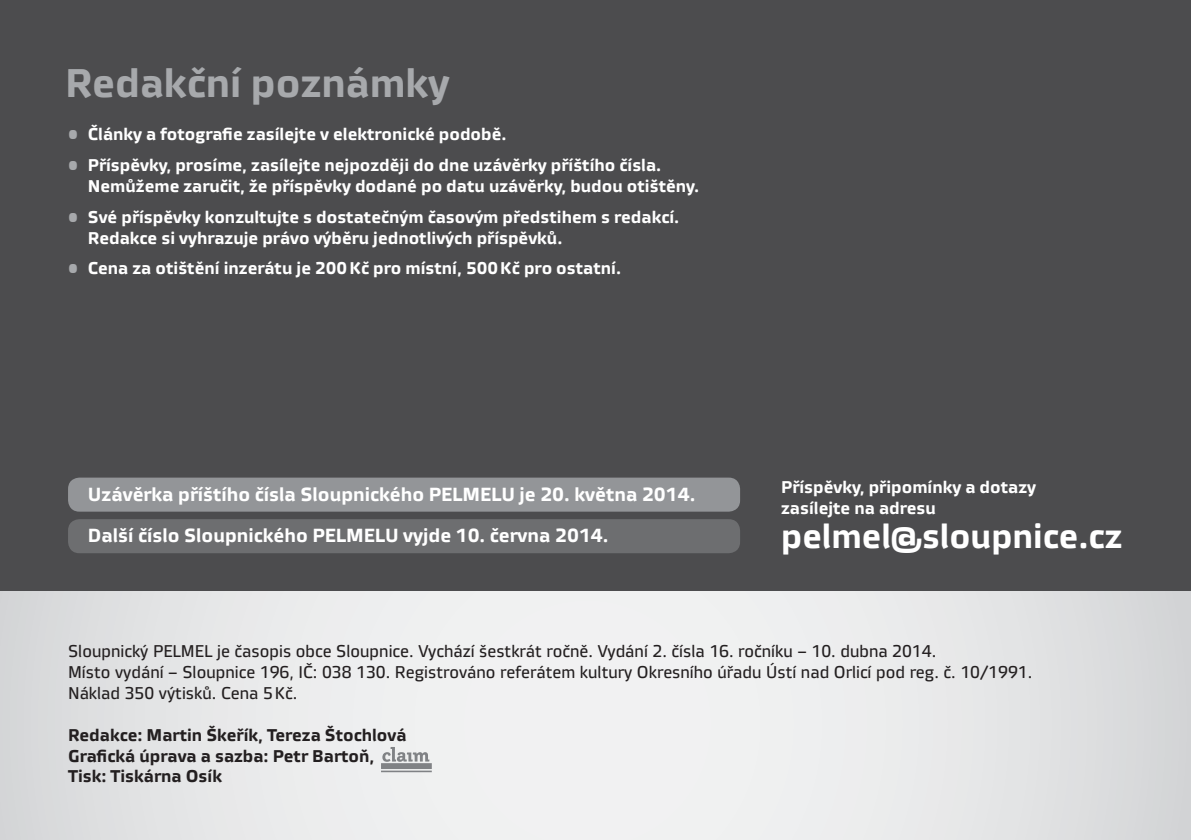
<style>
.page{position:relative;width:1191px;height:840px;background:#fff}
.page>*{position:absolute;margin:0;border:0;box-sizing:border-box;transform-origin:0 0}
.t1{font:700 40px "Vida 32 Pro";color:#a7a9ac}
.t2{font:700 34px "Vida 32 Pro";color:#fff}
.t3{font:700 19px/41.6px "Vida 32 Pro";color:#fff}
.t4{font:700 17px/20.8px "Vida 32 Pro";color:#fff}
.t5{font:17px/20.8px "Vida 32 Pro";color:#231f20}
.t6{font:700 17px/20.8px "Vida 32 Pro";color:#231f20}
.s1{color:#a7a9ac}
</style>
<div class="page">
<svg style="left:0;top:590px;width:1191px;height:249px"></svg>
<div style="left:0;top:0;width:1191px;height:590px;background:#4c4c4e"></div>
<div style="left:68px;top:477px;width:672px;height:34px;background:#939598;border-radius:11px"></div>
<div style="left:68px;top:519px;width:672px;height:34px;background:#6d6e70;border-radius:11px"></div>
<svg style="left:382px;top:746px;width:47px;height:15px"></svg>
<svg style="left:381px;top:762px;width:51px;height:6px"></svg>
<hr style="left:381px;top:770px;width:51px;height:1px;background:#808285">
<h1 class="t1" style="left:65px;top:68px;width:385px">Redakční poznámky</h1>
<p class="t4" style="left:68px;top:125px;width:440px"><span class="s1">•</span> Články a fotografie zasílejte v elektronické podobě.</p>
<p class="t4" style="left:88px;top:156px;width:613px;text-indent:-20px"><span class="s1">•</span> Příspěvky, prosíme, zasílejte nejpozději do dne uzávěrky příštího čísla.<br>Nemůžeme zaručit, že příspěvky dodané po datu uzávěrky, budou otištěny.</p>
<p class="t4" style="left:88px;top:208px;width:593px;text-indent:-20px"><span class="s1">•</span> Své příspěvky konzultujte s dostatečným časovým předstihem s redakcí.<br>Redakce si vyhrazuje právo výběru jednotlivých příspěvků.</p>
<p class="t4" style="left:68px;top:259px;width:554px"><span class="s1">•</span> Cena za otištění inzerátu je 200 Kč pro místní, 500 Kč pro ostatní.</p>
<p class="t3" style="left:88px;top:474px;width:609px">Uzávěrka příštího čísla Sloupnického PELMELU je 20. května 2014.<br>Další číslo Sloupnického PELMELU vyjde 10. června 2014.</p>
<p class="t4" style="left:781px;top:478px;width:256px">Příspěvky, připomínky a dotazy zasílejte na adresu</p>
<h2 class="t2" style="left:781px;top:523px;width:342px">pelmel@sloupnice.cz</h2>
<p class="t5" style="left:68px;top:642px;width:965px">Sloupnický PELMEL je časopis obce Sloupnice. Vychází šestkrát ročně. Vydání 2. čísla 16. ročníku – 10. dubna 2014.<br>Místo vydání – Sloupnice 196, IČ: 038 130. Registrováno referátem kultury Okresního úřadu Ústí nad Orlicí pod reg. č. 10/1991.<br>Náklad 350 výtisků. Cena 5 Kč.</p>
<p class="t6" style="left:68px;top:725px;width:340px">Redakce: Martin Škeřík, Tereza Štochlová<br>Grafická úprava a sazba: Petr Bartoň,<br>Tisk: Tiskárna Osík</p>
</div>
